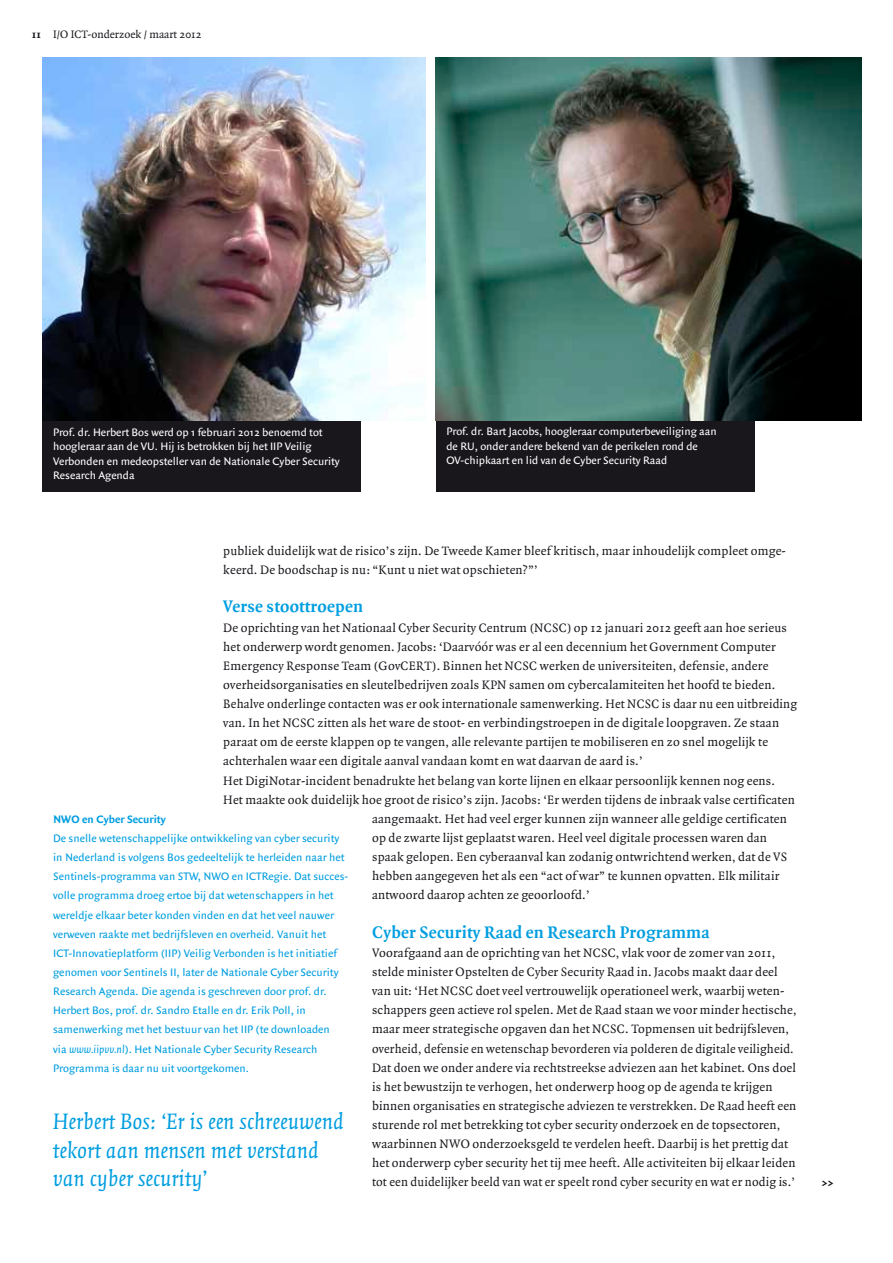
<style>
.page{position:relative;width:893px;height:1263px;background:#fff}
.page>*{position:absolute;margin:0;border:0;box-sizing:border-box;transform-origin:0 0}
.t1{font:italic 24px/28.5px "Quadraat";color:#009ee0}
.t2{font:700 18px "Quadraat";letter-spacing:.015em;color:#009ee0}
.t3{font:13.2px/19.2px "Quadraat";letter-spacing:.015em;color:#1a171c}
.t4{font:11.7px/19.2px "Quadraat Sans";letter-spacing:.005em;color:#009ee0}
.t5{font:11.7px/14.4px "Quadraat Sans";color:#fff}
.t6{font:11.7px "Quadraat";color:#1a171c}
.t7{font:700 11.7px "Quadraat Sans";letter-spacing:.005em;color:#009ee0}
.t8{font:700 11.25px "Quadraat";color:#1a171c}
.s1{font-weight:700}
.s2{font-style:italic}
</style>
<div class="page">
<img style="left:43px;top:57px;width:382px;height:364px">
<img style="left:436px;top:57px;width:425px;height:364px">
<div style="left:43px;top:421px;width:318px;height:70px;background:#1a171c"></div>
<div style="left:436px;top:421px;width:319px;height:70px;background:#1a171c"></div>
<p class="t6" style="left:32px;top:28px;width:171px"><span class="s1">11</span> I/O ICT-onderzoek / maart 2012</p>
<p class="t5" style="left:53px;top:425px;width:288px">Prof. dr. Herbert Bos werd op 1 februari 2012 benoemd tot hoogleraar aan de VU. Hij is betrokken bij het IIP Veilig Verbonden en medeopsteller van de Nationale Cyber Security Research Agenda</p>
<p class="t5" style="left:446px;top:425px;width:272px">Prof. dr. Bart Jacobs, hoogleraar computerbeveiliging aan de RU, onder andere bekend van de perikelen rond de<br>OV-chipkaart en lid van de Cyber Security Raad</p>
<p class="t3" style="left:223px;top:541px;width:564px">publiek duidelijk wat de risico’s zijn. De Tweede Kamer bleef kritisch, maar inhoudelijk compleet omge&shy;keerd. De boodschap is nu: “Kunt u niet wat opschieten?”’</p>
<h2 class="t2" style="left:223px;top:597px;width:141px">Verse stoottroepen</h2>
<p class="t3" style="left:223px;top:618px;width:565px">De oprichting van het Nationaal Cyber Security Centrum (NCSC) op 12 januari 2012 geeft aan hoe serieus</p>
<p class="t3" style="left:223px;top:637px;width:554px">het onderwerp wordt genomen. Jacobs: ‘Daarvóór was er al een decennium het Government Computer</p>
<p class="t3" style="left:223px;top:656px;width:547px">Emergency Response Team (GovCERT). Binnen het NCSC werken de universiteiten, defensie, andere</p>
<p class="t3" style="left:223px;top:675px;width:554px">overheidsorganisaties en sleutelbedrijven zoals KPN samen om cybercalamiteiten het hoofd te bieden.</p>
<p class="t3" style="left:223px;top:695px;width:575px">Behalve onderlinge contacten was er ook internationale samenwerking. Het NCSC is daar nu een uitbreiding</p>
<p class="t3" style="left:223px;top:714px;width:557px">van. In het NCSC zitten als het ware de stoot- en verbindingstroepen in de digitale loopgraven. Ze staan</p>
<p class="t3" style="left:223px;top:733px;width:546px">paraat om de eerste klappen op te vangen, alle relevante partijen te mobiliseren en zo snel mogelijk te</p>
<p class="t3" style="left:223px;top:752px;width:421px">achterhalen waar een digitale aanval vandaan komt en wat daarvan de aard is.’</p>
<p class="t3" style="left:223px;top:771px;width:553px">Het DigiNotar-incident benadrukte het belang van korte lijnen en elkaar persoonlijk kennen nog eens.</p>
<p class="t3" style="left:223px;top:790px;width:573px">Het maakte ook duidelijk hoe groot de risico’s zijn. Jacobs: ‘Er werden tijdens de inbraak valse certificaten</p>
<p class="t3" style="left:372px;top:809px;width:416px">aangemaakt. Het had veel erger kunnen zijn wanneer alle geldige certificaten</p>
<p class="t3" style="left:372px;top:829px;width:396px">op de zwarte lijst geplaatst waren. Heel veel digitale processen waren dan</p>
<p class="t3" style="left:372px;top:848px;width:417px">spaak gelopen. Een cyberaanval kan zodanig ontwrichtend werken, dat de VS</p>
<p class="t3" style="left:372px;top:867px;width:409px">hebben aangegeven het als een “act of war” te kunnen opvatten. Elk militair</p>
<p class="t3" style="left:372px;top:886px;width:219px">antwoord daarop achten ze geoorloofd.’</p>
<h2 class="t2" style="left:372px;top:923px;width:339px">Cyber Security Raad en Research Programma</h2>
<p class="t3" style="left:372px;top:943px;width:426px">Voorafgaand aan de oprichting van het NCSC, vlak voor de zomer van 2011, stelde minister Opstelten de Cyber Security Raad in. Jacobs maakt daar deel van uit: ‘Het NCSC doet veel vertrouwelijk operationeel werk, waarbij weten&shy;schappers geen actieve rol spelen. Met de Raad staan we voor minder hectische, maar meer strategische opgaven dan het NCSC. Topmensen uit bedrijfsleven, overheid, defensie en wetenschap bevorderen via polderen de digitale veiligheid.<br>Dat doen we onder andere via rechtstreekse adviezen aan het kabinet. Ons doel is het bewustzijn te verhogen, het onderwerp hoog op de agenda te krijgen binnen organisaties en strategische adviezen te verstrekken. De Raad heeft een sturende rol met betrekking tot cyber security onderzoek en de topsectoren, waarbinnen NWO onderzoeksgeld te verdelen heeft. Daarbij is het prettig dat het onderwerp cyber security het tij mee heeft. Alle activiteiten bij elkaar leiden tot een duidelijker beeld van wat er speelt rond cyber security en wat er nodig is.’</p>
<p class="t7" style="left:53px;top:812px;width:114px">NWO en Cyber Security</p>
<p class="t4" style="left:53px;top:829px;width:297px">De snelle wetenschappelijke ontwikkeling van cyber security in Nederland is volgens Bos gedeeltelijk te herleiden naar het Sentinels-programma van STW, NWO en ICTRegie. Dat succes&shy;volle programma droeg ertoe bij dat wetenschappers in het wereldje elkaar beter konden vinden en dat het veel nauwer verweven raakte met bedrijfsleven en overheid. Vanuit het ICT-Innovatieplatform (IIP) Veilig Verbonden is het initiatief genomen voor Sentinels II, later de Nationale Cyber Security Research Agenda. Die agenda is geschreven door prof. dr.<br>Herbert Bos, prof. dr. Sandro Etalle en dr. Erik Poll, in samenwerking met het bestuur van het IIP (te downloaden<br>via <span class="s2">www.iipvv.nl</span>). Het Nationale Cyber Security Research Programma is daar nu uit voortgekomen.</p>
<h1 class="t1" style="left:53px;top:1108px;width:292px">Herbert Bos: ‘Er is een schreeuwend tekort aan mensen met verstand van cyber security’</h1>
<p class="t8" style="left:821px;top:1177px;width:14px">&gt;&gt;</p>
</div>
